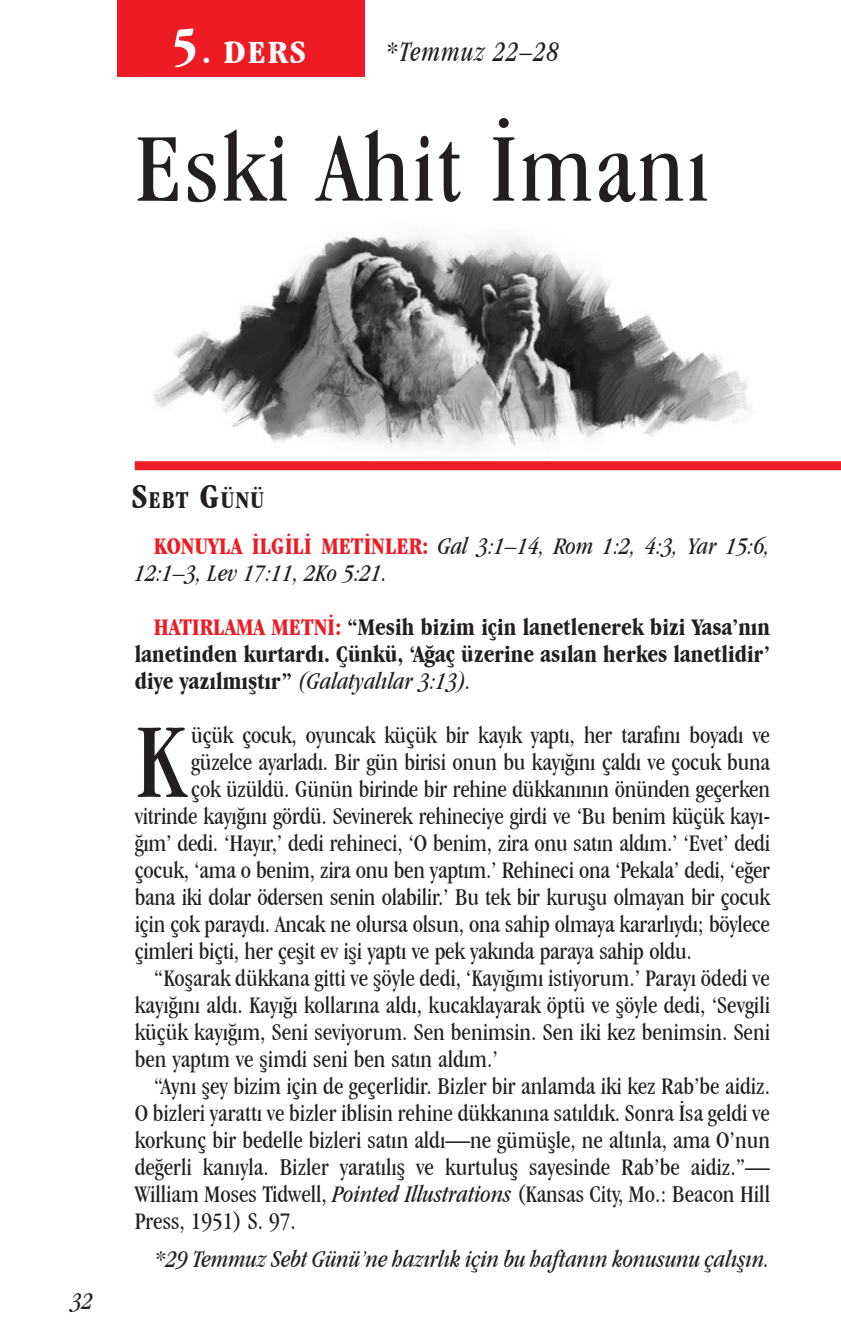
<style>
.page{position:relative;width:841px;height:1337px;background:#fff}
.page>*{position:absolute;margin:0;border:0;box-sizing:border-box;transform-origin:0 0}
.t1{font:condensed 110.7px "Garamond IT Cby BT";color:#231f20}
.t2{font:condensed 101.25px "Garamond IT Cby BT";letter-spacing:.025em;color:#231f20}
.t3{font:700 condensed 33.75px "Garamond IT Cby BT";color:#fff;scale:1.1 1}
.t4{font:italic condensed 29.25px "Garamond IT Cby BT";letter-spacing:.05em;color:#231f20;scale:.9 1}
.t5{font:700 condensed 25.2px "Garamond IT Cby BT";letter-spacing:.035em;color:#231f20}
.t6{font:condensed 24.75px "Garamond IT Cby BT";color:#231f20}
.t7{font:700 condensed 24.75px/27px "Garamond IT Cby BT";color:#231f20;text-align:justify}
.t8{font:italic condensed 24.75px/27px "Garamond IT Cby BT";color:#231f20}
.s1{font-size:54px}
.s2{font-size:36px}
.s3{font-weight:700;font-style:normal;color:#ed1c24}
.s4{color:#ed1c24}
.s5{font-weight:400;font-style:italic}
.s6{font-style:italic}
</style>
<div class="page">
<img style="left:153px;top:236px;width:598px;height:212px">
<div style="left:117px;top:0;width:247px;height:76px;background:#ed1c24"></div>
<div style="left:135px;top:461px;width:705px;height:9px;background:#ed1c24"></div>
<h3 class="t3" style="left:171px;top:33px;width:124px"><span class="s1">5</span>. DERS</h3>
<p class="t4" style="left:385px;top:35px;width:194px">*Temmuz 22–28</p>
<h2 class="t2" style="left:135px;top:110px;width:575px">Eski Ahit İmanı</h2>
<p class="t8" style="left:71px;top:1286px;width:23px">32</p>
<p class="t5" style="left:132px;top:485px;width:134px"><span class="s2">S</span>ebt <span class="s2">G</span>ünü</p>
<p class="t8" style="left:135px;top:532px;width:636px;text-indent:19px"><span class="s3">KONUYLA İLGILI METINLER:</span> Gal 3:1–14, Rom 1:2, 4:3, Yar 15:6,<br>12:1–3, Lev 17:11, 2Ko 5:21.</p>
<p class="t7" style="left:135px;top:613px;width:636px;text-indent:19px"><span class="s4">HATIRLAMA METNI:</span> “Mesih bizim için lanetlenerek bizi Yasa’nın lanetinden kurtardı. Çünkü, ‘Ağaç üzerine asılan herkes lanetlidir’ diye yazılmıştır” <span class="s5">(Galatyalılar 3:13).</span></p>
<h1 class="t1" style="left:135px;top:698px;width:51px">K</h1>
<p class="t6" style="left:191px;top:721px;width:580px">üçük çocuk, oyuncak küçük bir kayık yaptı, her tarafını boyadı ve</p>
<p class="t6" style="left:191px;top:748px;width:580px">güzelce ayarladı. Bir gün birisi onun bu kayığını çaldı ve çocuk buna</p>
<p class="t6" style="left:191px;top:775px;width:580px">çok üzüldü. Günün birinde bir rehine dükkanının önünden geçerken</p>
<p class="t6" style="left:135px;top:802px;width:636px">vitrinde kayığını gördü. Sevinerek rehineciye girdi ve ‘Bu benim küçük kayı-</p>
<p class="t6" style="left:135px;top:829px;width:636px">ğım’ dedi. ‘Hayır,’ dedi rehineci, ‘O benim, zira onu satın aldım.’ ‘Evet’ dedi</p>
<p class="t6" style="left:135px;top:856px;width:636px">çocuk, ‘ama o benim, zira onu ben yaptım.’ Rehineci ona ‘Pekala’ dedi, ‘eğer</p>
<p class="t6" style="left:135px;top:883px;width:636px">bana iki dolar ödersen senin olabilir.’ Bu tek bir kuruşu olmayan bir çocuk</p>
<p class="t6" style="left:135px;top:910px;width:636px">için çok paraydı. Ancak ne olursa olsun, ona sahip olmaya kararlıydı; böylece</p>
<p class="t6" style="left:135px;top:937px;width:558px">çimleri biçti, her çeşit ev işi yaptı ve pek yakında paraya sahip oldu.</p>
<p class="t6" style="left:154px;top:964px;width:617px">“Koşarak dükkana gitti ve şöyle dedi, ‘Kayığımı istiyorum.’ Parayı ödedi ve</p>
<p class="t6" style="left:135px;top:991px;width:636px">kayığını aldı. Kayığı kollarına aldı, kucaklayarak öptü ve şöyle dedi, ‘Sevgili</p>
<p class="t6" style="left:135px;top:1018px;width:636px">küçük kayığım, Seni seviyorum. Sen benimsin. Sen iki kez benimsin. Seni</p>
<p class="t6" style="left:135px;top:1045px;width:364px">ben yaptım ve şimdi seni ben satın aldım.’</p>
<p class="t6" style="left:154px;top:1072px;width:617px">“Aynı şey bizim için de geçerlidir. Bizler bir anlamda iki kez Rab’be aidiz.</p>
<p class="t6" style="left:135px;top:1099px;width:636px">O bizleri yarattı ve bizler iblisin rehine dükkanına satıldık. Sonra İsa geldi ve</p>
<p class="t6" style="left:135px;top:1126px;width:636px">korkunç bir bedelle bizleri satın aldı—ne gümüşle, ne altınla, ama O’nun</p>
<p class="t6" style="left:135px;top:1153px;width:636px">değerli kanıyla. Bizler yaratılış ve kurtuluş sayesinde Rab’be aidiz.”—</p>
<p class="t6" style="left:135px;top:1180px;width:636px">William Moses Tidwell, <span class="s6">Pointed Illustrations</span> (Kansas City, Mo.: Beacon Hill</p>
<p class="t6" style="left:135px;top:1207px;width:163px">Press, 1951) S. 97.</p>
<p class="t8" style="left:154px;top:1245px;width:617px">*29 Temmuz Sebt Günü’ne hazırlık için bu haftanın konusunu çalışın.</p>
</div>
